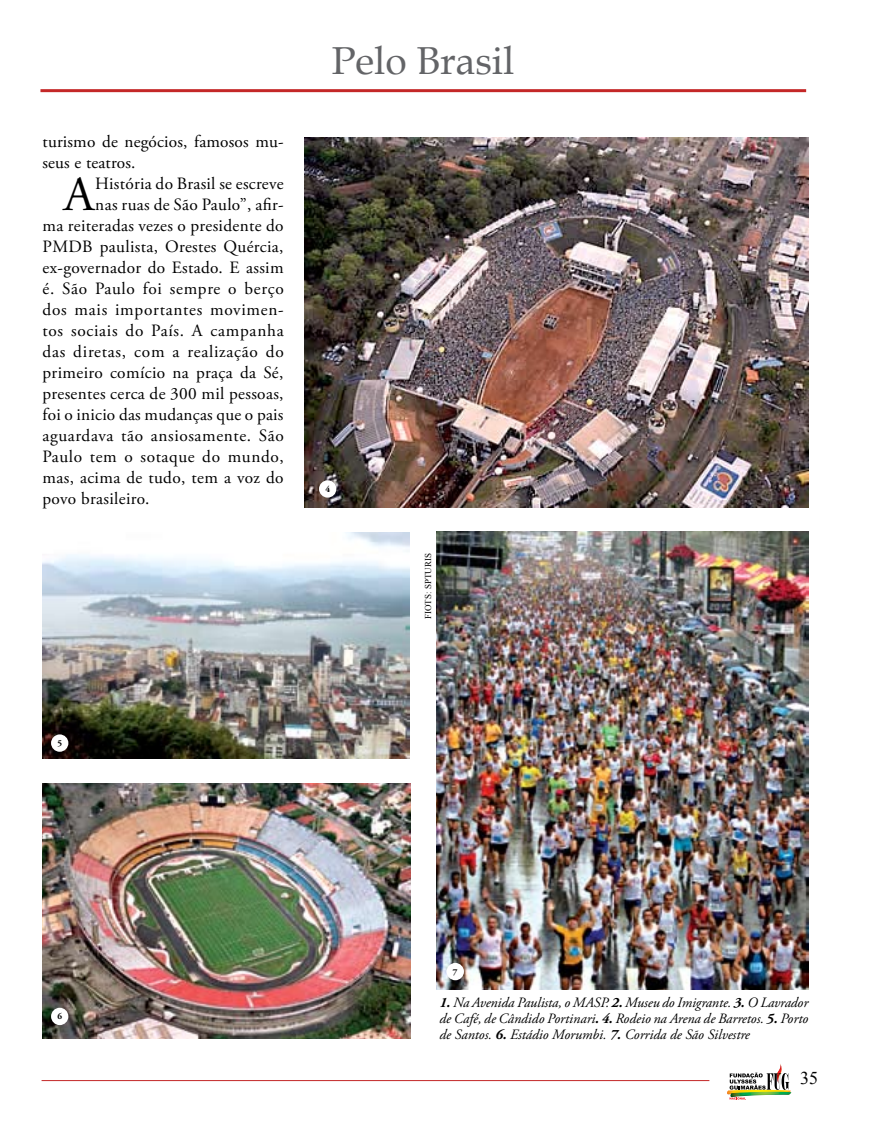
<style>
.page{position:relative;width:872px;height:1127px;background:#fff}
.page>*{position:absolute;margin:0;border:0;box-sizing:border-box;transform-origin:0 0}
.t1{font:48.9px "Adobe Garamond Pro";color:#000}
.t2{font:39px "Book Antiqua";color:#636467}
.t3{font:18px "Times New Roman";color:#000}
.t4{font:17.25px/21px "Adobe Garamond Pro";letter-spacing:.02em;color:#000}
.t5{font:italic 14.25px/15.8px "Adobe Garamond Pro";color:#000;text-align:justify}
.t6{font:9px "Times New Roman";color:#000}
.t7{font:700 9px "Adobe Garamond Pro";color:#000}
.s1{font-weight:700}
</style>
<div class="page">
<img style="left:436px;top:531px;width:372px;height:458px">
<img style="left:42px;top:784px;width:368px;height:254px">
<img style="left:305px;top:138px;width:503px;height:369px">
<img style="left:42px;top:532px;width:367px;height:227px">
<hr style="left:42px;top:1080px;width:667px;height:1px;background:#c42727">
<hr style="left:40px;top:89px;width:766px;height:3px;background:#c42727">
<div style="left:51px;top:1008px;width:17px;height:17px;background:#fff;border-radius:50%"></div>
<div style="left:446px;top:963px;width:18px;height:17px;background:#fff;border-radius:50%"></div>
<div style="left:51px;top:734px;width:17px;height:18px;background:#fff;border-radius:50%"></div>
<div style="left:319px;top:480px;width:17px;height:18px;background:#fff;border-radius:50%"></div>
<svg style="left:727px;top:1064px;width:64px;height:35px"></svg>
<p class="t4" style="left:43px;top:132px;width:242px">turismo de negócios, famosos mu&shy;seus e teatros.</p>
<h1 class="t1" style="left:64px;top:165px;width:32px">A</h1>
<p class="t4" style="left:95px;top:174px;width:190px">História do Brasil se escreve</p>
<p class="t4" style="left:95px;top:195px;width:190px">nas ruas de São Paulo”, afir-</p>
<p class="t4" style="left:43px;top:216px;width:242px">ma reiteradas vezes o presidente do</p>
<p class="t4" style="left:43px;top:237px;width:242px">PMDB paulista, Orestes Quércia,</p>
<p class="t4" style="left:43px;top:258px;width:242px">ex-governador do Estado. E assim</p>
<p class="t4" style="left:43px;top:279px;width:243px">é. São Paulo foi sempre o berço</p>
<p class="t4" style="left:43px;top:300px;width:243px">dos mais importantes movimen-</p>
<p class="t4" style="left:43px;top:321px;width:243px">tos sociais do País. A campanha</p>
<p class="t4" style="left:43px;top:342px;width:243px">das diretas, com a realização do</p>
<p class="t4" style="left:43px;top:363px;width:242px">primeiro comício na praça da Sé,</p>
<p class="t4" style="left:43px;top:384px;width:242px">presentes cerca de 300 mil pessoas,</p>
<p class="t4" style="left:43px;top:405px;width:242px">foi o inicio das mudanças que o pais</p>
<p class="t4" style="left:43px;top:426px;width:243px">aguardava tão ansiosamente. São</p>
<p class="t4" style="left:43px;top:447px;width:243px">Paulo tem o sotaque do mundo,</p>
<p class="t4" style="left:43px;top:468px;width:242px">mas, acima de tudo, tem a voz do</p>
<p class="t4" style="left:43px;top:489px;width:108px">povo brasileiro.</p>
<h2 class="t2" style="left:332px;top:34px;width:184px">Pelo Brasil</h2>
<p class="t7" style="left:325px;top:484px;width:6px">4</p>
<p class="t6" style="left:422px;top:619px;width:67px;rotate:-90deg">fiots: spturis</p>
<p class="t7" style="left:57px;top:738px;width:6px">5</p>
<p class="t7" style="left:57px;top:1011px;width:6px">6</p>
<p class="t7" style="left:453px;top:966px;width:6px">7</p>
<p class="t5" style="left:439px;top:995px;width:370px"><span class="s1">1.</span> Na Avenida Paulista, o MASP. <span class="s1">2.</span> Museu do Imigrante. <span class="s1">3.</span> O Lavrador de Café, de Cândido Portinari<span class="s1">. 4.</span> Rodeio na Arena de Barretos. <span class="s1">5.</span> Porto de Santos. <span class="s1">6.</span> Estádio Morumbi. <span class="s1">7.</span> Corrida de São Silvestre</p>
<p class="t3" style="left:800px;top:1066px;width:19px">35</p>
</div>
